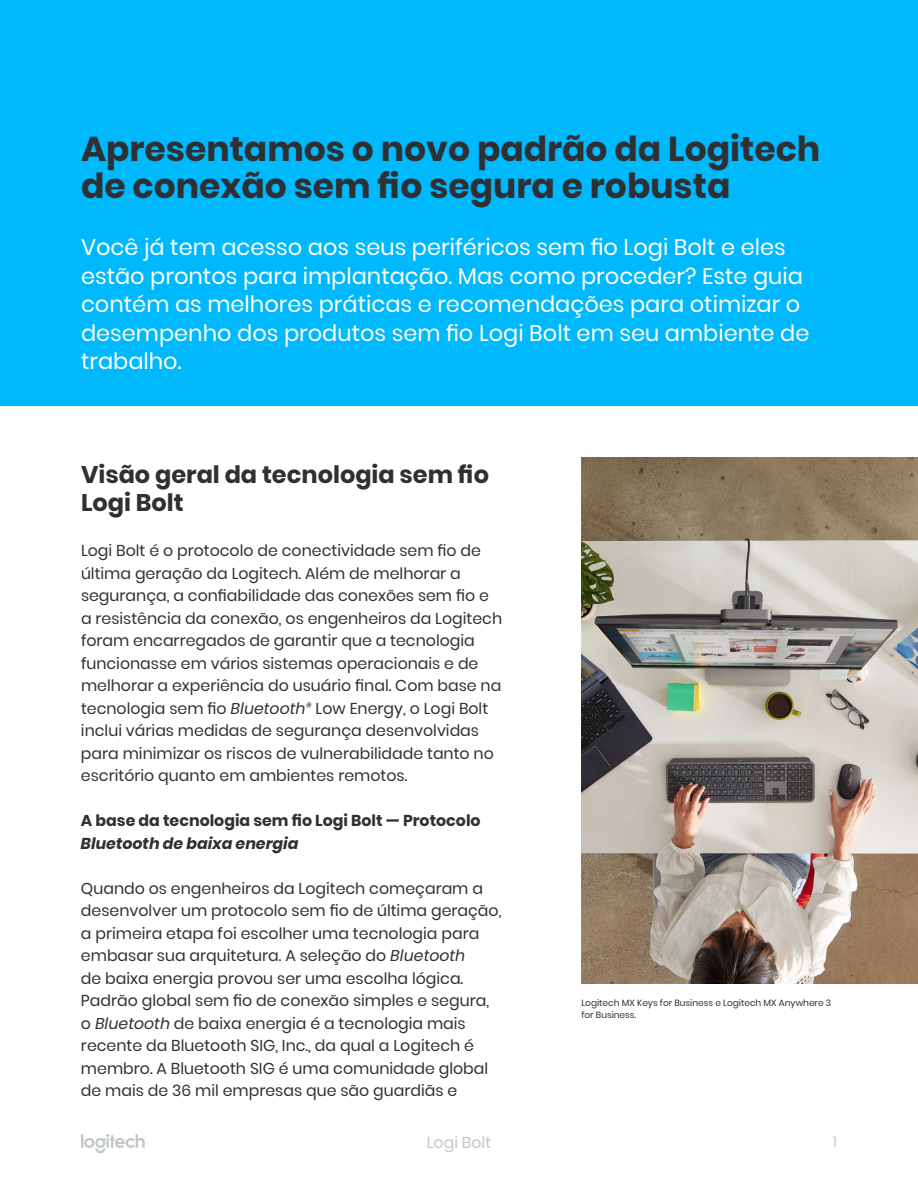
<style>
.page{position:relative;width:918px;height:1188px;background:#fff}
.page>*{position:absolute;margin:0;border:0;box-sizing:border-box;transform-origin:0 0}
.t1{font:700 34.5px/37.5px "Poppins";color:#2e3033}
.t2{font:700 24px/28.5px "Poppins";color:#2e3033}
.t3{font:22.5px/28.5px "Poppins";color:#fff}
.t4{font:15.75px/22.5px "Poppins";color:#2e3033}
.t5{font:700 15.75px "Poppins";color:#2e3033}
.t6{font:italic 700 15.75px "Poppins";color:#2e3033}
.t7{font:15.75px "Poppins";color:#c2c7c7}
.t8{font:15px "Poppins";color:#c2c7c7}
.t9{font:9px/12px "Poppins";color:#2e3033}
.s1{font-style:italic}
</style>
<div class="page">
<svg style="left:81px;top:1134px;width:65px;height:19px"></svg>
<div style="left:0;top:0;width:918px;height:405px;background:#00b8fc"></div>
<img style="left:581px;top:457px;width:337px;height:526px">
<h1 class="t1" style="left:81px;top:130px;width:741px">Apresentamos o novo padrão da Logitech de conexão sem fio segura e robusta</h1>
<p class="t3" style="left:81px;top:233px;width:730px">Você já tem acesso aos seus periféricos sem fio Logi Bolt e eles estão prontos para implantação. Mas como proceder? Este guia contém as melhores práticas e recomendações para otimizar o desempenho dos produtos sem fio Logi Bolt em seu ambiente de trabalho.</p>
<h2 class="t2" style="left:81px;top:460px;width:410px">Visão geral da tecnologia sem fio<br>Logi Bolt</h2>
<p class="t4" style="left:81px;top:539px;width:423px">Logi Bolt é o protocolo de conectividade sem fio de última geração da Logitech. Além de melhorar a segurança, a confiabilidade das conexões sem fio e a resistência da conexão, os engenheiros da Logitech foram encarregados de garantir que a tecnologia funcionasse em vários sistemas operacionais e de melhorar a experiência do usuário final. Com base na tecnologia sem fio <span class="s1">Bluetooth</span><sup>®</sup> Low Energy, o Logi Bolt inclui várias medidas de segurança desenvolvidas para minimizar os riscos de vulnerabilidade tanto no escritório quanto em ambientes remotos.</p>
<p class="t5" style="left:81px;top:811px;width:401px">A base da tecnologia sem fio Logi Bolt — Protocolo</p>
<p class="t6" style="left:81px;top:834px;width:219px">Bluetooth de baixa energia</p>
<p class="t4" style="left:81px;top:877px;width:422px">Quando os engenheiros da Logitech começaram a desenvolver um protocolo sem fio de última geração, a primeira etapa foi escolher uma tecnologia para embasar sua arquitetura. A seleção do <span class="s1">Bluetooth<br></span>de baixa energia provou ser uma escolha lógica.<br>Padrão global sem fio de conexão simples e segura, o <span class="s1">Bluetooth</span> de baixa energia é a tecnologia mais recente da Bluetooth SIG, Inc., da qual a Logitech é membro. A Bluetooth SIG é uma comunidade global de mais de 36 mil empresas que são guardiãs e</p>
<p class="t9" style="left:581px;top:997px;width:251px">Logitech MX Keys for Business e Logitech MX Anywhere 3 for Business.</p>
<p class="t7" style="left:427px;top:1134px;width:66px">Logi Bolt</p>
<p class="t8" style="left:833px;top:1134px;width:6px">1</p>
</div>
